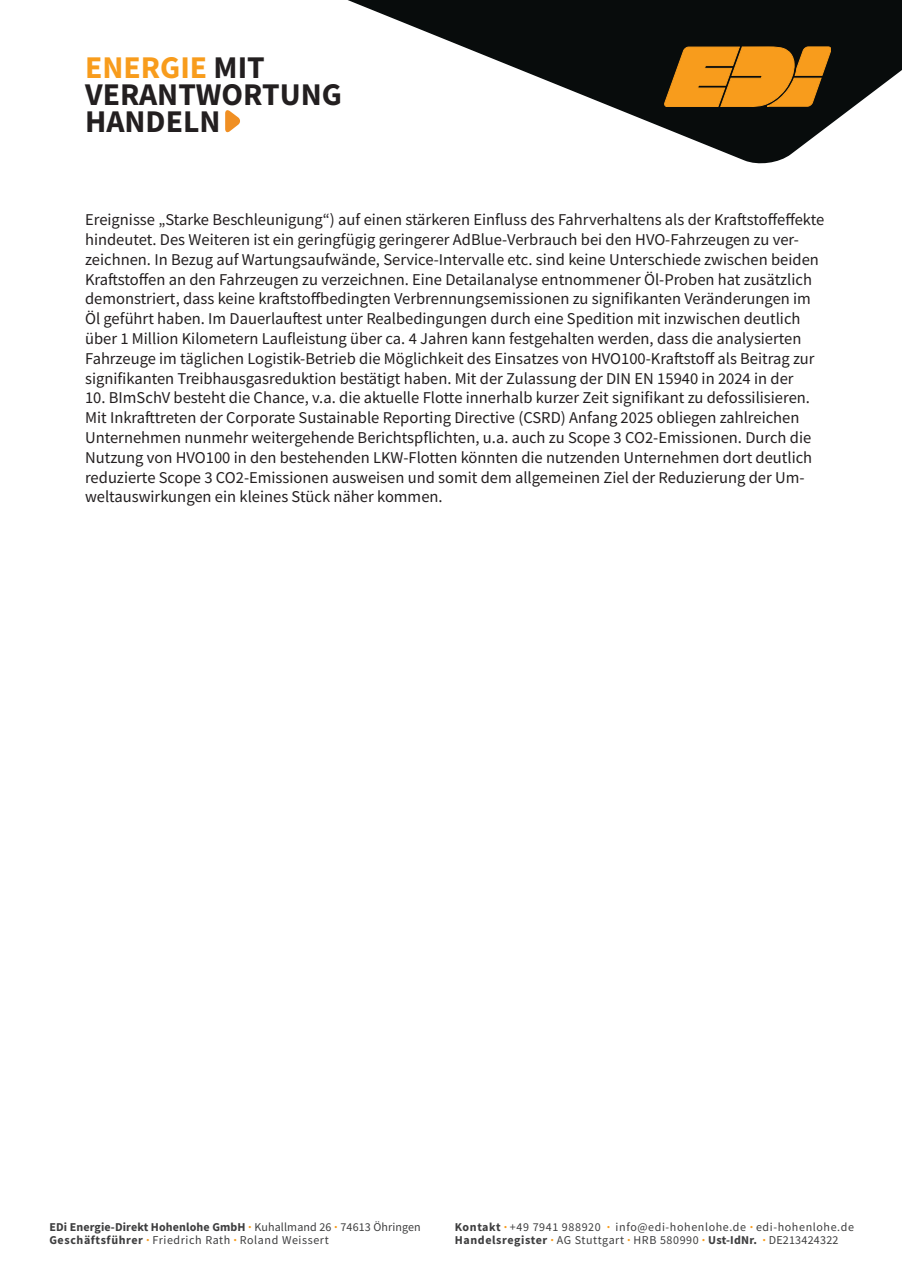
<style>
.page{position:relative;width:902px;height:1272px;background:#fff}
.page>*{position:absolute;margin:0;border:0;box-sizing:border-box;transform-origin:0 0}
.t1{font:700 31.65px/27.2px "Source Sans Pro";color:#231f20}
.t2{font:16.5px/19.8px "Source Sans Pro";color:#231f20}
.t3{font:12px/13.5px "Source Sans Pro";letter-spacing:.05em;color:#3e3e3f}
.s1{color:#f89c1c}
.s2{font-weight:700}
</style>
<div class="page">
<svg style="left:348px;top:0;width:553px;height:164px;fill:#080c0c"></svg>
<svg style="left:664px;top:47px;width:166px;height:60px;background:#cf8319"></svg>
<svg style="left:225px;top:110px;width:15px;height:23px"></svg>
<h1 class="t1" style="left:85px;top:53px;width:258px"><span class="s1">ENERGIE</span> MIT<br>VERANTWORTUNG<br>HANDELN</h1>
<p class="t2" style="left:85px;top:210px;width:740px">Ereignisse „Starke Beschleunigung“) auf einen stärkeren Einfluss des Fahrverhaltens als der Kraftstoffeffekte hindeutet. Des Weiteren ist ein geringfügig geringerer AdBlue-Verbrauch bei den HVO-Fahrzeugen zu ver&shy;zeichnen. In Bezug auf Wartungsaufwände, Service-Intervalle etc. sind keine Unterschiede zwischen beiden Kraftstoffen an den Fahrzeugen zu verzeichnen. Eine Detailanalyse entnommener Öl-Proben hat zusätzlich demonstriert, dass keine kraftstoffbedingten Verbrennungsemissionen zu signifikanten Veränderungen im Öl geführt haben. Im Dauerlauftest unter Realbedingungen durch eine Spedition mit inzwischen deutlich über 1 Million Kilometern Laufleistung über ca. 4 Jahren kann festgehalten werden, dass die analysierten Fahrzeuge im täglichen Logistik-Betrieb die Möglichkeit des Einsatzes von HVO100-Kraftstoff als Beitrag zur signifikanten Treibhausgasreduktion bestätigt haben. Mit der Zulassung der DIN EN 15940 in 2024 in der</p>
<p class="t2" style="left:85px;top:388px;width:728px">10. BImSchV besteht die Chance, v.a. die aktuelle Flotte innerhalb kurzer Zeit signifikant zu defossilisieren.<br>Mit Inkrafttreten der Corporate Sustainable Reporting Directive (CSRD) Anfang 2025 obliegen zahlreichen Unternehmen nunmehr weitergehende Berichtspflichten, u.a. auch zu Scope 3 CO2-Emissionen. Durch die Nutzung von HVO100 in den bestehenden LKW-Flotten könnten die nutzenden Unternehmen dort deutlich reduzierte Scope 3 CO2-Emissionen ausweisen und somit dem allgemeinen Ziel der Reduzierung der Um&shy;weltauswirkungen ein kleines Stück näher kommen.</p>
<p class="t3" style="left:49px;top:1219px;width:373px"><span class="s2">EDi Energie-Direkt Hohenlohe GmbH</span> <sup>.</sup> Kuhallmand 26 <sup>.</sup> 74613 Öhringen<br><span class="s2">Geschäftsführer</span> <sup>.</sup> Friedrich Rath <sup>.</sup> Roland Weissert</p>
<p class="t3" style="left:455px;top:1219px;width:400px"><span class="s2">Kontakt</span> <sup>.</sup> +49 7941 988920 <sup>.</sup> info@edi-hohenlohe.de <sup>.</sup> edi-hohenlohe.de<br><span class="s2">Handelsregister</span> <sup>.</sup> AG Stuttgart <sup>.</sup> HRB 580990 <sup>.</sup> <span class="s2">Ust-IdNr.</span> <sup>.</sup> DE213424322</p>
</div>
